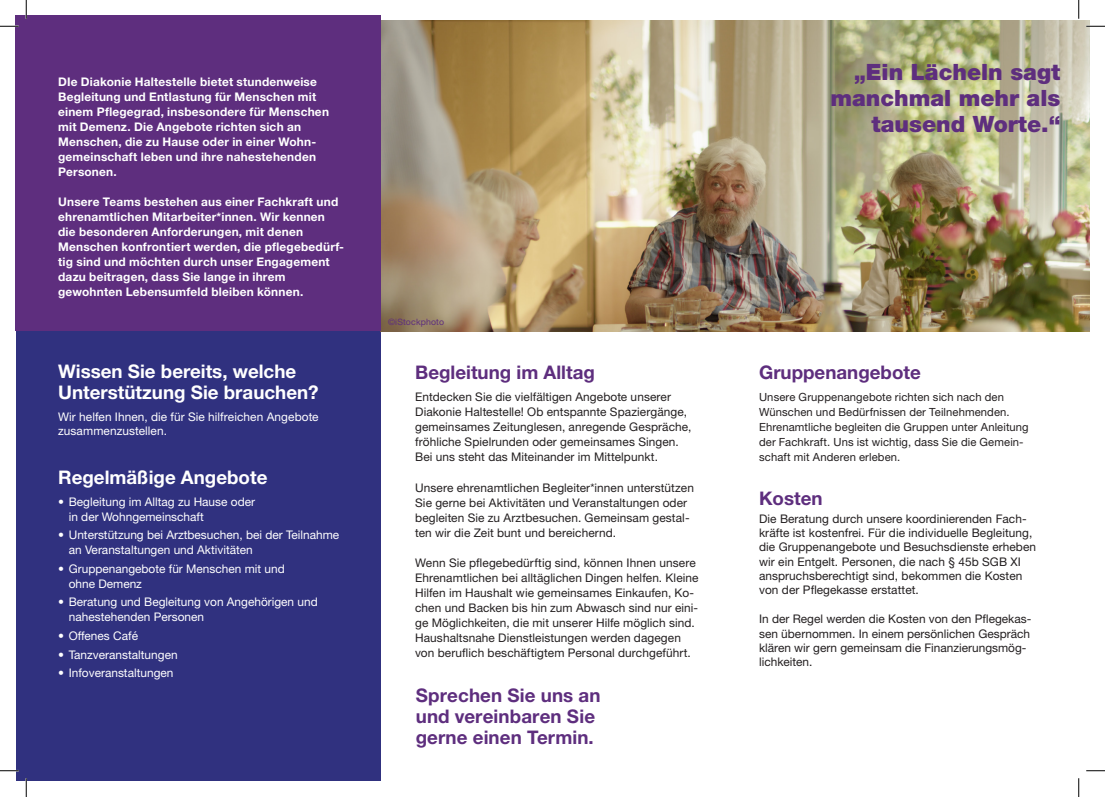
<style>
.page{position:relative;width:1105px;height:797px;background:#fff}
.page>*{position:absolute;margin:0;border:0;box-sizing:border-box;transform-origin:0 0}
.t1{font:900 22.5px/26.2px "Helvetica Neue LT Std";color:#5e2e7e;text-align:right}
._21_Lead_Subheadline_Zitat_13_5pt_6mm_Bol{font:700 18.75px/21.2px "Helvetica Neue LT Std";letter-spacing:.005em;color:#5e2e7e}
.t2{font:700 18.75px "Helvetica Neue LT Std";color:#fff}
._11_Fliesstext_9pt_4mm_Roman{font:11.88px/15px "Helvetica Neue LT Std";letter-spacing:.005em;color:#231f20}
._12_Zwischentitel_9pt_4mm_Bold{font:700 11.88px/15px "Helvetica Neue LT Std";letter-spacing:.015em;color:#fff}
.t3{font:11.88px/15px "Helvetica Neue LT Std";color:#fff}
._11_Fliesstext_9pt_4mm_Roman-2{font:11.25px/15px "Helvetica Neue LT Std";letter-spacing:.01em;color:#231f20}
._31_Marginale_7pt_3mm_Roman{font:8.75px "Helvetica Neue LT Std";letter-spacing:.015em;color:#5e2e7e}
</style>
<div class="page">
<div style="left:16px;top:324px;width:365px;height:456px;background:#30317f"></div>
<img style="left:381px;top:21px;width:708px;height:310px">
<div style="left:16px;top:16px;width:365px;height:315px;background:#5e2e7e"></div>
<svg style="left:0;top:25px;width:19px;height:2px"></svg>
<svg style="left:1086px;top:25px;width:19px;height:2px"></svg>
<svg style="left:0;top:770px;width:19px;height:1px"></svg>
<svg style="left:1086px;top:770px;width:19px;height:1px"></svg>
<svg style="left:25px;top:0;width:2px;height:19px"></svg>
<svg style="left:25px;top:778px;width:2px;height:19px"></svg>
<svg style="left:1078px;top:0;width:1px;height:19px"></svg>
<svg style="left:1078px;top:778px;width:1px;height:19px"></svg>
<p class="_12_Zwischentitel_9pt_4mm_Bold" style="left:58px;top:74px;width:272px">DIe Diakonie Haltestelle bietet stundenweise Begleitung und Entlastung für Menschen mit einem Pflegegrad, insbesondere für Menschen mit Demenz. Die Angebote richten sich an Menschen, die zu Hause oder in einer Wohn&shy;gemeinschaft leben und ihre nahestehenden Personen.</p>
<p class="_12_Zwischentitel_9pt_4mm_Bold" style="left:58px;top:194px;width:287px">Unsere Teams bestehen aus einer Fachkraft und ehrenamtlichen Mitarbeiter*innen. Wir kennen die besonderen Anforderungen, mit denen Menschen konfrontiert werden, die pflegebedürf&shy;tig sind und möchten durch unser Engagement dazu beitragen, dass Sie lange in ihrem gewohnten Lebensumfeld bleiben können.</p>
<p class="t2" style="left:58px;top:360px;width:240px">Wissen Sie bereits, welche</p>
<p class="t2" style="left:58px;top:381px;width:262px">Unterstützung Sie brauchen?</p>
<p class="t3" style="left:58px;top:409px;width:262px;line-height:14.1px">Wir helfen Ihnen, die für Sie hilfreichen Angebote zusammenzustellen.</p>
<p class="t2" style="left:58px;top:465px;width:211px">Regelmäßige Angebote</p>
<p class="t3" style="left:69px;top:494px;width:188px;text-indent:-11px">• Begleitung im Alltag zu Hause oder in der Wohngemeinschaft</p>
<p class="t3" style="left:69px;top:527px;width:272px;text-indent:-11px">• Unterstützung bei Arztbesuchen, bei der Teilnahme an Veranstaltungen und Aktivitäten</p>
<p class="t3" style="left:69px;top:561px;width:218px;text-indent:-11px">• Gruppenangebote für Menschen mit und ohne Demenz</p>
<p class="t3" style="left:69px;top:594px;width:250px;text-indent:-11px">• Beratung und Begleitung von Angehörigen und nahestehenden Personen</p>
<p class="t3" style="left:58px;top:628px;width:81px">• Offenes Café</p>
<p class="t3" style="left:58px;top:646px;width:121px">• Tanzveranstaltungen</p>
<p class="t3" style="left:58px;top:665px;width:117px">• Infoveranstaltungen</p>
<p class="_31_Marginale_7pt_3mm_Roman" style="left:388px;top:316px;width:57px">©iStockphoto</p>
<p class="_21_Lead_Subheadline_Zitat_13_5pt_6mm_Bol" style="left:415px;top:361px;width:181px">Begleitung im Alltag</p>
<p class="_11_Fliesstext_9pt_4mm_Roman" style="left:415px;top:389px;width:278px">Entdecken Sie die vielfältigen Angebote unserer Diakonie Haltestelle! Ob entspannte Spaziergänge, gemeinsames Zeitunglesen, anregende Gespräche, fröhliche Spielrunden oder gemeinsames Singen.<br>Bei uns steht das Miteinander im Mittelpunkt.</p>
<p class="_11_Fliesstext_9pt_4mm_Roman" style="left:415px;top:479px;width:280px">Unsere ehrenamtlichen Begleiter*innen unterstützen Sie gerne bei Aktivitäten und Veranstaltungen oder begleiten Sie zu Arztbesuchen. Gemeinsam gestal&shy;ten wir die Zeit bunt und bereichernd.</p>
<p class="_11_Fliesstext_9pt_4mm_Roman" style="left:415px;top:554px;width:285px">Wenn Sie pflegebedürftig sind, können Ihnen unsere Ehrenamtlichen bei alltäglichen Dingen helfen. Kleine Hilfen im Haushalt wie gemeinsames Einkaufen, Ko&shy;chen und Backen bis hin zum Abwasch sind nur eini&shy;ge Möglichkeiten, die mit unserer Hilfe möglich sind.<br>Haushaltsnahe Dienstleistungen werden dagegen von beruflich beschäftigtem Personal durchgeführt.</p>
<p class="_21_Lead_Subheadline_Zitat_13_5pt_6mm_Bol" style="left:416px;top:684px;width:186px">Sprechen Sie uns an und vereinbaren Sie gerne einen Termin.</p>
<p class="t1" style="left:830px;top:59px;width:232px">„Ein Lächeln sagt manchmal mehr als</p>
<p class="t1" style="left:872px;top:111px;width:190px">tausend Worte.“</p>
<p class="_21_Lead_Subheadline_Zitat_13_5pt_6mm_Bol" style="left:759px;top:361px;width:163px">Gruppenangebote</p>
<p class="_11_Fliesstext_9pt_4mm_Roman-2" style="left:759px;top:390px;width:271px">Unsere Gruppenangebote richten sich nach den Wünschen und Bedürfnissen der Teilnehmenden.<br>Ehrenamtliche begleiten die Gruppen unter Anleitung der Fachkraft. Uns ist wichtig, dass Sie die Gemein&shy;schaft mit Anderen erleben.</p>
<p class="_21_Lead_Subheadline_Zitat_13_5pt_6mm_Bol" style="left:759px;top:487px;width:65px">Kosten</p>
<p class="_11_Fliesstext_9pt_4mm_Roman" style="left:759px;top:511px;width:278px;line-height:14.4px">Die Beratung durch unsere koordinierenden Fach&shy;kräfte ist kostenfrei. Für die individuelle Begleitung, die Gruppenangebote und Besuchsdienste erheben wir ein Entgelt. Personen, die nach § 45b SGB XI anspruchsberechtigt sind, bekommen die Kosten von der Pflegekasse erstattet.</p>
<p class="_11_Fliesstext_9pt_4mm_Roman" style="left:759px;top:611px;width:274px;line-height:14.4px">In der Regel werden die Kosten von den Pflegekas&shy;sen übernommen. In einem persönlichen Gespräch klären wir gern gemeinsam die Finanzierungsmög&shy;lichkeiten.</p>
</div>
